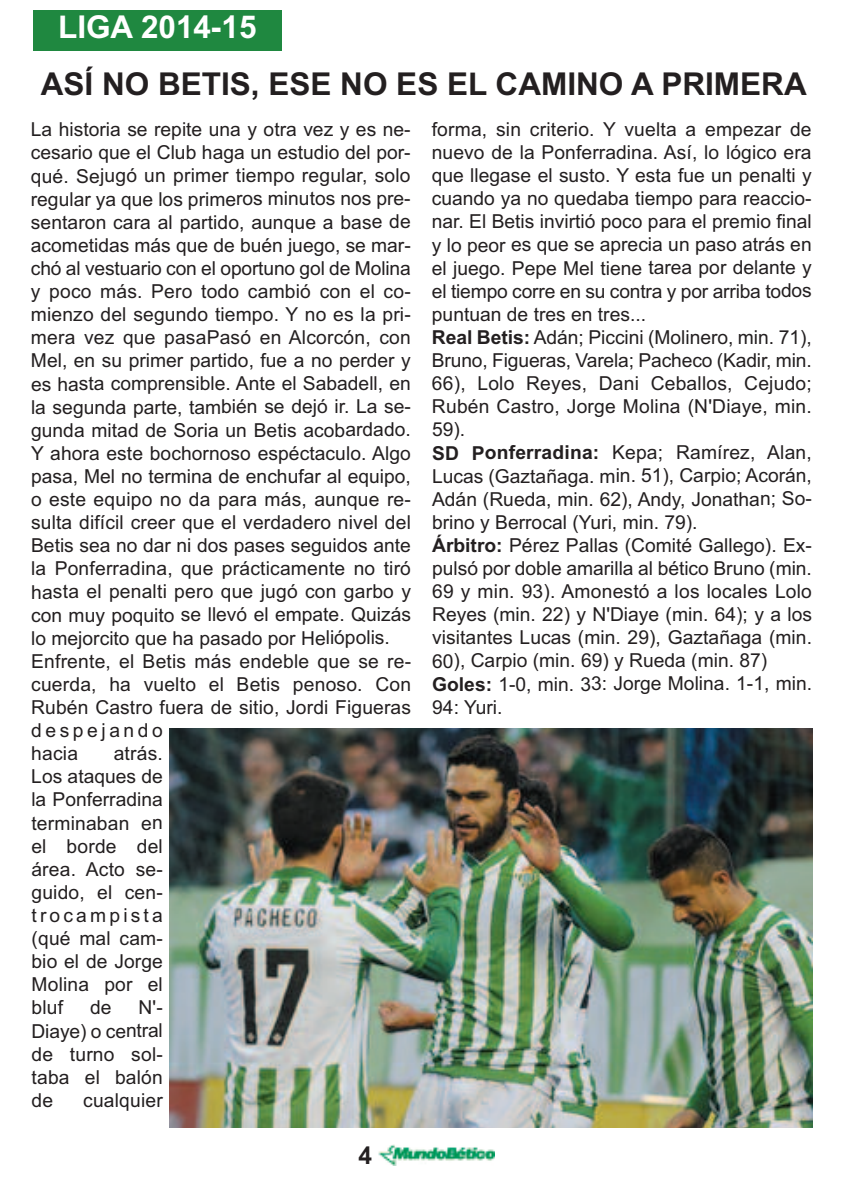
<style>
.page{position:relative;width:844px;height:1191px;background:#fff}
.page>*{position:absolute;margin:0;border:0;box-sizing:border-box;transform-origin:0 0}
.t1{font:700 31.5px "Arial";color:#231f20}
.t2{font:700 31.5px "Arial";color:#fff}
.t3{font:700 24.5px "Arial";color:#231f20}
.t4{font:19.25px/23.1px "Arial";color:#231f20}
.s1{font-weight:700}
</style>
<div class="page">
<img style="left:378px;top:1145px;width:116px;height:21px">
<div style="left:33px;top:10px;width:248px;height:40px;background:#1f8840"></div>
<img style="left:170px;top:728px;width:642px;height:400px">
<h1 class="t2" style="left:58px;top:9px;width:200px">LIGA 2014-15</h1>
<h1 class="t1" style="left:41px;top:66px;width:767px">ASÍ NO BETIS, ESE NO ES EL CAMINO A PRIMERA</h1>
<p class="t4" style="left:31px;top:118px;width:382px">La historia se repite una y otra vez y es ne&shy;cesario que el Club haga un estudio del por&shy;qué. Sejugó un primer tiempo regular, solo regular ya que los primeros minutos nos pre&shy;sentaron cara al partido, aunque a base de acometidas más que de buén juego, se mar&shy;chó al vestuario con el oportuno gol de Molina y poco más. Pero todo cambió con el co&shy;mienzo del segundo tiempo. Y no es la pri&shy;mera vez que pasaPasó en Alcorcón, con Mel, en su primer partido, fue a no perder y es hasta comprensible. Ante el Sabadell, en la segunda parte, también se dejó ir. La se&shy;gunda mitad de Soria un Betis acobardado.<br>Y ahora este bochornoso espéctaculo. Algo pasa, Mel no termina de enchufar al equipo, o este equipo no da para más, aunque re&shy;sulta difícil creer que el verdadero nivel del Betis sea no dar ni dos pases seguidos ante la Ponferradina, que prácticamente no tiró hasta el penalti pero que jugó con garbo y con muy poquito se llevó el empate. Quizás lo mejorcito que ha pasado por Heliópolis.<br>Enfrente, el Betis más endeble que se re&shy;cuerda, ha vuelto el Betis penoso. Con Rubén Castro fuera de sitio, Jordi Figueras despejando<br>hacia</p>
<p class="t4" style="left:31px;top:742px;width:133px;text-align:justify;text-indent:82px">atrás.<br>Los ataques de la Ponferradina terminaban en el borde del área. Acto se&shy;guido, el cen&shy;trocampista (qué mal cam&shy;bio el de Jorge Molina por el bluf</p>
<p class="t4" style="left:32px;top:996px;width:133px;text-align:justify;text-indent:107px">N'- Diaye) o central de turno sol&shy;taba el balón de</p>
<p class="t4" style="left:90px;top:996px;width:23px">de</p>
<p class="t4" style="left:83px;top:1088px;width:81px">cualquier</p>
<p class="t3" style="left:358px;top:1141px;width:15px">4</p>
<p class="t4" style="left:431px;top:118px;width:382px">forma, sin criterio. Y vuelta a empezar de nuevo de la Ponferradina. Así, lo lógico era que llegase el susto. Y esta fue un penalti y cuando ya no quedaba tiempo para reaccio&shy;nar. El Betis invirtió poco para el premio final y lo peor es que se aprecia un paso atrás en el juego. Pepe Mel tiene tarea por delante y el tiempo corre en su contra y por arriba todos puntuan de tres en tres...<br><span class="s1">Real Betis:</span> Adán; Piccini (Molinero, min. 71), Bruno, Figueras, Varela; Pacheco (Kadir, min.<br>66), Lolo Reyes, Dani Ceballos, Cejudo; Rubén Castro, Jorge Molina (N'Diaye, min.<br>59).<br><span class="s1">SD Ponferradina:</span> Kepa; Ramírez, Alan, Lucas (Gaztañaga. min. 51), Carpio; Acorán, Adán (Rueda, min. 62), Andy, Jonathan; So&shy;brino y Berrocal (Yuri, min. 79).<br><span class="s1">Árbitro:</span> Pérez Pallas (Comité Gallego). Ex&shy;pulsó por doble amarilla al bético Bruno (min.<br>69 y min. 93). Amonestó a los locales Lolo Reyes (min. 22) y N'Diaye (min. 64); y a los visitantes Lucas (min. 29), Gaztañaga (min.<br>60), Carpio (min. 69) y Rueda (min. 87)<br><span class="s1">Goles:</span> 1-0, min. 33: Jorge Molina. 1-1, min.<br>94: Yuri.</p>
</div>
